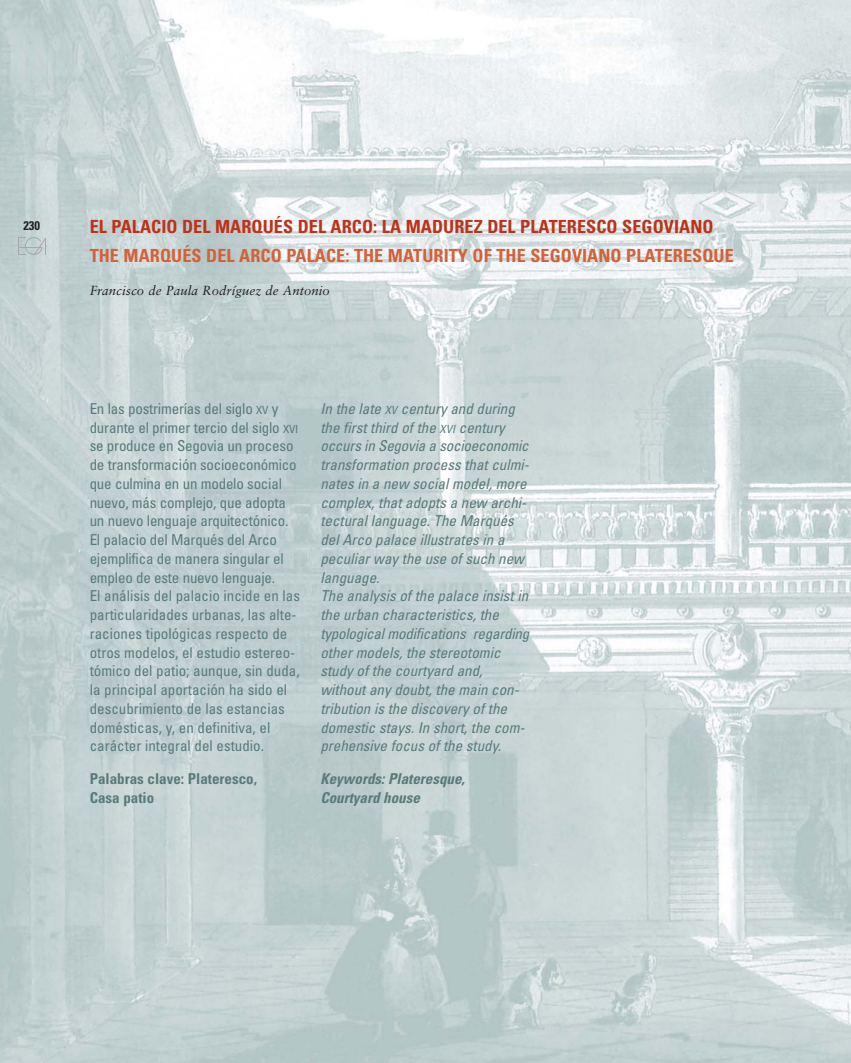
<style>
.page{position:relative;width:851px;height:1063px;background:#fff}
.page>*{position:absolute;margin:0;border:0;box-sizing:border-box;transform-origin:0 0}
.t1{font:700 condensed 18.12px "Univers";letter-spacing:.005em;color:#d36139}
.t2{font:700 condensed 18.12px "Univers";letter-spacing:.005em;color:#bf311a}
.t3{font:condensed 15px/18.8px "Univers";letter-spacing:-.015em;color:#597a7b}
.t4{font:italic condensed 15px/18.8px "Univers";color:#597a7b}
.t5{font:italic 700 condensed 15px/18.8px "Univers";color:#597a7b}
.t6{font:700 condensed 15px/18.8px "Univers";color:#597a7b}
.t7{font:italic 13.12px "Sabon";letter-spacing:.005em;color:#231f20}
.t8{font:700 condensed 12.5px "Univers";color:#231f20}
.s1{font-size:11.25px}
</style>
<div class="page">
<img style="left:0;top:0;width:850px;height:1063px">
<img style="left:18px;top:237px;width:28px;height:18px">
<p class="t8" style="left:23px;top:221px;width:18px">230</p>
<p class="t2" style="left:90px;top:220px;width:625px">EL PALACIO DEL MARQUÉS DEL ARCO: LA MADUREZ DEL PLATERESCO SEGOVIANO</p>
<p class="t1" style="left:90px;top:249px;width:645px">THE MARQUÉS DEL ARCO PALACE: THE MATURITY OF THE SEGOVIANO PLATERESQUE</p>
<p class="t7" style="left:90px;top:285px;width:242px">Francisco de Paula Rodríguez de Antonio</p>
<p class="t3" style="left:90px;top:401px;width:212px">En las postrimerías del siglo <span class="s1">XV</span> y durante el primer tercio del siglo <span class="s1">XVI </span>se produce en Segovia un proceso de transformación socioeconómico que culmina en un modelo social nuevo, más complejo, que adopta un nuevo lenguaje arquitectónico.<br>El palacio del Marqués del Arco ejemplifica de manera singular el empleo de este nuevo lenguaje.<br>El análisis del palacio incide en las particularidades urbanas, las alte&shy;raciones tipológicas respecto de otros modelos, el estudio estereo&shy;tómico del patio; aunque, sin duda, la principal aportación ha sido el descubrimiento de las estancias domésticas, y, en definitiva, el carácter integral del estudio.</p>
<p class="t6" style="left:90px;top:771px;width:169px">Palabras clave: Plateresco,<br>Casa patio</p>
<p class="t4" style="left:320px;top:401px;width:213px">In the late <span class="s1">XV</span> century and during the firstthird of the <span class="s1">XVI</span> century occurs in Segovia a socioeconomic transformation process thatculmi&shy;nates in a new socialmodel,more complex,thatadopts a new archi&shy;tecturallanguage.The Marqués delArco palace illustrates in a peculiarway the use of such new language.<br>The analysis of the palace insistin the urban characteristics,the typologicalmodifications regarding othermodels,the stereotomic study of the courtyard and, withoutany doubt,the main con&shy;tribution is the discovery of the domestic stays.In short,the com&shy;prehensive focus of the study.</p>
<p class="t5" style="left:320px;top:771px;width:149px">Keywords:Plateresque,<br>Courtyard house</p>
</div>
